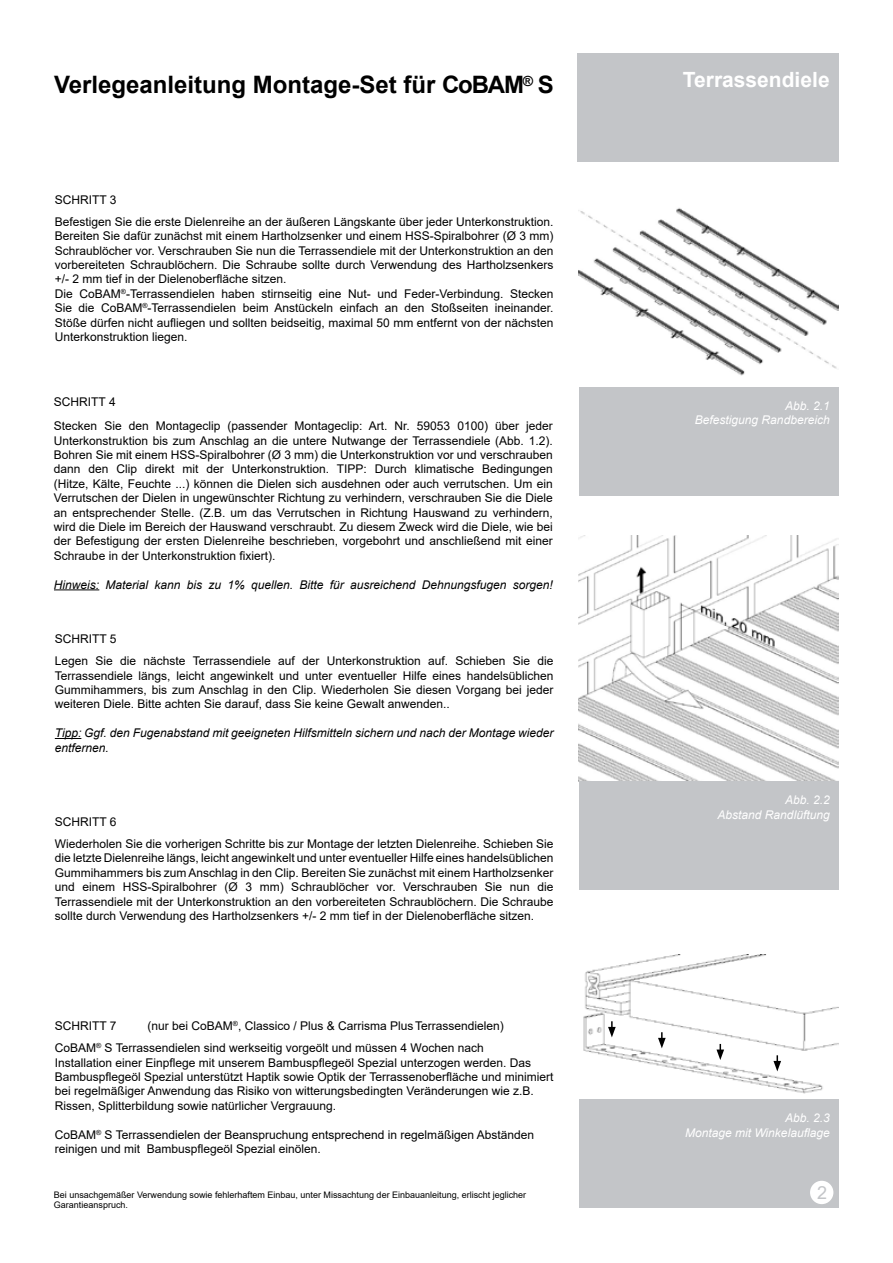
<style>
.page{position:relative;width:893px;height:1263px;background:#fff}
.page>*{position:absolute;margin:0;border:0;box-sizing:border-box;transform-origin:0 0}
.t1{font:700 24px "Arial";color:#000}
.t2{font:700 21px "Arial";color:#fff}
.t3{font:18px "Arial";color:#c3c5c8}
.t4{font:12px/14.4px "Arial";color:#000;text-align:justify}
.t5{font:italic 12px/14.4px "Arial";color:#000}
.t6{font:italic 12px "Arial";color:#fff}
.t7{font:9px/10.8px "Arial";color:#000}
</style>
<div class="page">
<hr style="left:54px;top:589px;width:45px;height:1px;background:#000">
<img style="left:579px;top:208px;width:259px;height:168px">
<div style="left:579px;top:387px;width:259px;height:109px;background:#c3c5c8"></div>
<svg style="left:55px;top:738px;width:26px;height:1px"></svg>
<img style="left:579px;top:535px;width:259px;height:246px">
<div style="left:579px;top:781px;width:259px;height:109px;background:#c3c5c8"></div>
<div style="left:579px;top:1099px;width:259px;height:109px;background:#c3c5c8"></div>
<div style="left:577px;top:54px;width:261px;height:108px;background:#c3c5c8"></div>
<div style="left:810px;top:1181px;width:23px;height:23px;background:#fff;border-radius:50%"></div>
<img style="left:583px;top:954px;width:255px;height:140px">
<svg style="left:608px;top:1021px;width:8px;height:16px"></svg>
<svg style="left:658px;top:1032px;width:8px;height:16px"></svg>
<svg style="left:716px;top:1044px;width:8px;height:16px"></svg>
<svg style="left:773px;top:1055px;width:8px;height:16px"></svg>
<p class="t1" style="left:54px;top:68px;width:501px">Verlegeanleitung Montage-Set für CoBAM<sup>®</sup> S</p>
<p class="t4" style="left:55px;top:192px;width:63px">SCHRITT 3</p>
<p class="t4" style="left:55px;top:214px;width:500px">Befestigen Sie die erste Dielenreihe an der äußeren Längskante über jeder Unterkonstruktion.<br>Bereiten Sie dafür zunächst mit einem Hartholzsenker und einem HSS-Spiralbohrer (Ø 3 mm)<br>Schraublöcher vor. Verschrauben Sie nun die Terrassendiele mit der Unterkonstruktion an den vorbereiteten Schraublöchern. Die Schraube sollte durch Verwendung des Hartholzsenkers +/- 2 mm tief in der Dielenoberfläche sitzen.</p>
<p class="t4" style="left:55px;top:286px;width:500px">Die CoBAM<sup>®</sup>-Terrassendielen haben stirnseitig eine Nut- und Feder-Verbindung. Stecken Sie die CoBAM<sup>®</sup>-Terrassendielen beim Anstückeln einfach an den Stoßseiten ineinander.<br>Stöße dürfen nicht aufliegen und sollten beidseitig, maximal 50 mm entfernt von der nächsten Unterkonstruktion liegen.</p>
<p class="t4" style="left:54px;top:395px;width:63px">SCHRITT 4</p>
<p class="t4" style="left:54px;top:419px;width:500px">Stecken Sie den Montageclip (passender Montageclip: Art. Nr. 59053 0100) über jeder Unterkonstruktion bis zum Anschlag an die untere Nutwange der Terrassendiele (Abb. 1.2).<br>Bohren Sie mit einem HSS-Spiralbohrer (Ø 3 mm) die Unterkonstruktion vor und verschrauben dann den Clip direkt mit der Unterkonstruktion. TIPP: Durch klimatische Bedingungen (Hitze, Kälte, Feuchte ...) können die Dielen sich ausdehnen oder auch verrutschen. Um ein Verrutschen der Dielen in ungewünschter Richtung zu verhindern, verschrauben Sie die Diele an entsprechender Stelle. (Z.B. um das Verrutschen in Richtung Hauswand zu verhindern, wird die Diele im Bereich der Hauswand verschraubt. Zu diesem Zweck wird die Diele, wie bei der Befestigung der ersten Dielenreihe beschrieben, vorgebohrt und anschließend mit einer Schraube in der Unterkonstruktion fixiert).</p>
<p class="t5" style="left:54px;top:577px;width:500px">Hinweis: Material kann bis zu 1% quellen. Bitte für ausreichend Dehnungsfugen sorgen!</p>
<p class="t4" style="left:55px;top:632px;width:63px">SCHRITT 5</p>
<p class="t4" style="left:55px;top:654px;width:500px">Legen Sie die nächste Terrassendiele auf der Unterkonstruktion auf. Schieben Sie die Terrassendiele längs, leicht angewinkelt und unter eventueller Hilfe eines handelsüblichen Gummihammers, bis zum Anschlag in den Clip. Wiederholen Sie diesen Vorgang bei jeder weiteren Diele. Bitte achten Sie darauf, dass Sie keine Gewalt anwenden..</p>
<p class="t5" style="left:55px;top:726px;width:500px">Tipp: Ggf. den Fugenabstand mit geeigneten Hilfsmitteln sichern und nach der Montage wieder entfernen.</p>
<p class="t4" style="left:55px;top:814px;width:63px">SCHRITT 6</p>
<p class="t4" style="left:55px;top:836px;width:500px">Wiederholen Sie die vorherigen Schritte bis zur Montage der letzten Dielenreihe. Schieben Sie die letzte Dielenreihe längs, leicht angewinkelt und unter eventueller Hilfe eines handelsüblichen Gummihammers bis zum Anschlag in den Clip. Bereiten Sie zunächst mit einem Hartholzsenker und einem HSS-Spiralbohrer (Ø 3 mm) Schraublöcher vor. Verschrauben Sie nun die Terrassendiele mit der Unterkonstruktion an den vorbereiteten Schraublöchern. Die Schraube sollte durch Verwendung des Hartholzsenkers +/- 2 mm tief in der Dielenoberfläche sitzen.</p>
<p class="t4" style="left:148px;top:1019px;width:358px">(nur bei CoBAM<sup>®</sup>, Classico / Plus &amp; Carrisma PlusTerrassendielen)</p>
<p class="t4" style="left:55px;top:1019px;width:63px">SCHRITT 7</p>
<p class="t4" style="left:55px;top:1041px;width:500px;text-align:left">CoBAM<sup>®</sup> S Terrassendielen sind werkseitig vorgeölt und müssen 4 Wochen nach<br>Installation einer Einpflege mit unserem Bambuspflegeöl Spezial unterzogen werden. Das Bambuspflegeöl Spezial unterstützt Haptik sowie Optik der Terrassenoberfläche und minimiert bei regelmäßiger Anwendung das Risiko von witterungsbedingten Veränderungen wie z.B.<br>Rissen, Splitterbildung sowie natürlicher Vergrauung.</p>
<p class="t4" style="left:55px;top:1127px;width:481px">CoBAM<sup>®</sup> S Terrassendielen der Beanspruchung entsprechend in regelmäßigen Abständen reinigen und mit Bambuspflegeöl Spezial einölen.</p>
<p class="t7" style="left:54px;top:1189px;width:474px">Bei unsachgemäßer Verwendung sowie fehlerhaftem Einbau, unter Missachtung der Einbauanleitung, erlischt jeglicher<br>Garantieanspruch.</p>
<p class="t2" style="left:683px;top:65px;width:148px">Terrassendiele</p>
<p class="t6" style="left:785px;top:398px;width:46px">Abb. 2.1</p>
<p class="t6" style="left:695px;top:412px;width:136px">Befestigung Randbereich</p>
<p class="t6" style="left:785px;top:792px;width:46px">Abb. 2.2</p>
<p class="t6" style="left:718px;top:807px;width:114px">Abstand Randlüftung</p>
<p class="t6" style="left:785px;top:1110px;width:46px">Abb. 2.3</p>
<p class="t6" style="left:685px;top:1125px;width:146px">Montage mit Winkelauflage</p>
<p class="t3" style="left:817px;top:1180px;width:12px">2</p>
</div>
